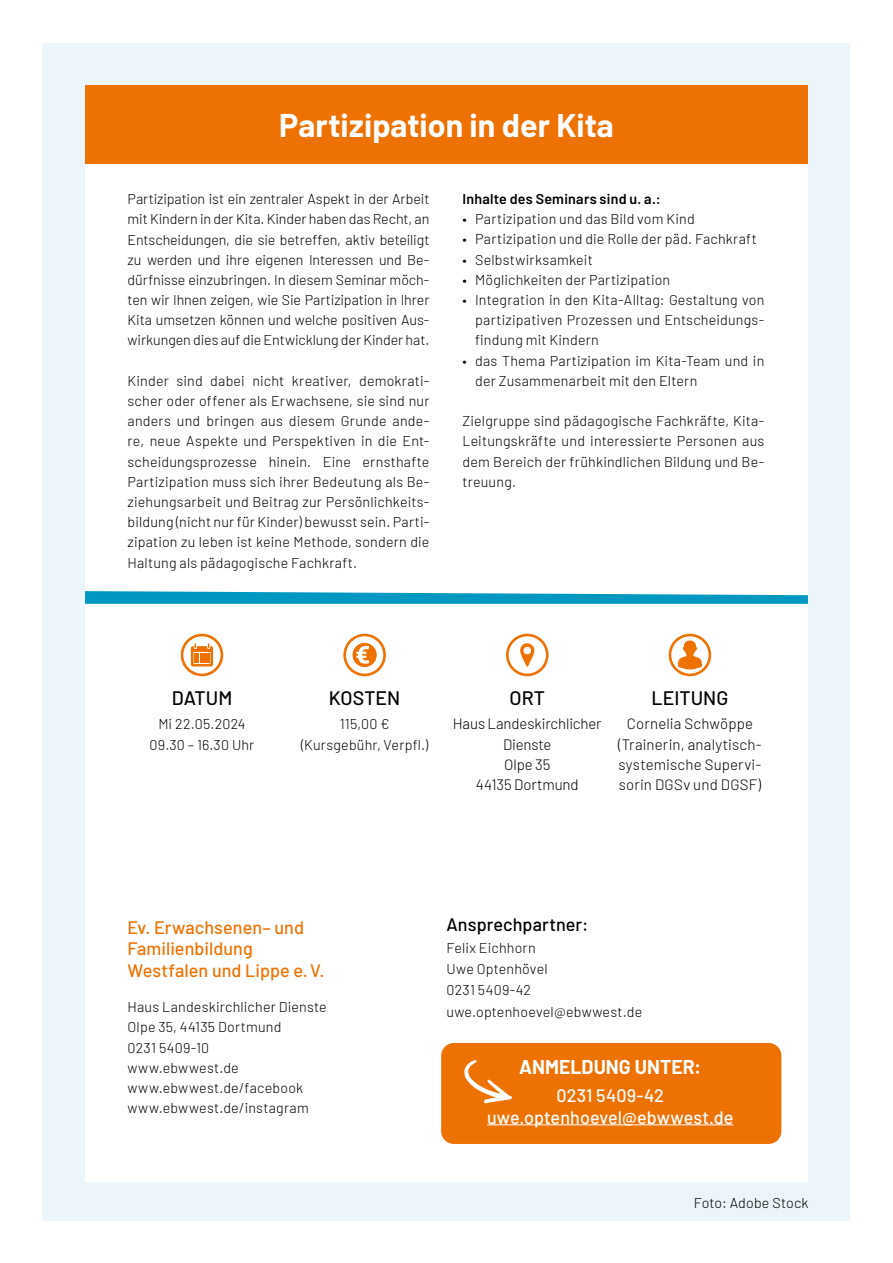
<style>
.page{position:relative;width:893px;height:1263px;background:#fff}
.page>*{position:absolute;margin:0;border:0;box-sizing:border-box;transform-origin:0 0}
.t1{font:700 32.1px "Barlow";color:#fff}
.t2{font:500 19.5px "Barlow";color:#000}
.t3{font:700 19.5px "Barlow";color:#fff}
.t4{font:500 18px/21.6px "Barlow";letter-spacing:.005em;color:#ee7203}
.t5{font:500 18px/21.6px "Barlow";letter-spacing:.005em;color:#fff;text-align:center}
.t6{font:500 18px "Barlow";letter-spacing:.005em;color:#000}
.t7{font:300 15px/20.2px "Barlow";letter-spacing:.005em;color:#000;text-align:center}
.t8{font:300 14.25px/20.2px "Barlow";letter-spacing:.015em;color:#000;text-align:justify}
.t9{font:600 14.25px "Barlow";letter-spacing:.015em;color:#000}
</style>
<div class="page">
<div style="left:43px;top:43px;width:807px;height:1177px;background:#ebf5fa"></div>
<div style="left:85px;top:144px;width:723px;height:1038px;background:#fff"></div>
<div style="left:85px;top:85px;width:723px;height:79px;background:#ee7203"></div>
<svg style="left:182px;top:635px;width:40px;height:40px"></svg>
<div style="left:181px;top:634px;width:42px;height:42px;border:3px solid #ee7203;border-radius:50%"></div>
<svg style="left:191px;top:643px;width:22px;height:23px"></svg>
<svg style="left:345px;top:635px;width:40px;height:40px"></svg>
<div style="left:343px;top:634px;width:43px;height:42px;border:3px solid #ee7203;border-radius:50%"></div>
<svg style="left:352px;top:643px;width:25px;height:24px"></svg>
<div style="left:506px;top:634px;width:43px;height:42px;border:3px solid #ee7203;border-radius:50%"></div>
<svg style="left:520px;top:643px;width:15px;height:24px"></svg>
<svg style="left:670px;top:635px;width:40px;height:40px"></svg>
<div style="left:669px;top:634px;width:42px;height:42px;border:3px solid #ee7203;border-radius:50%"></div>
<svg style="left:678px;top:640px;width:24px;height:29px"></svg>
<div style="left:441px;top:1043px;width:340px;height:101px;background:#ee7203;border-radius:13px"></div>
<svg style="left:464px;top:1060px;width:48px;height:43px"></svg>
<hr style="left:487px;top:1124px;width:246px;height:1px;background:#fff">
<svg style="left:85px;top:591px;width:723px;height:13px"></svg>
<h1 class="t1" style="left:279px;top:102px;width:336px">Partizipation in der Kita</h1>
<p class="t8" style="left:128px;top:188px;width:303px">Partizipation ist ein zentraler Aspekt in der Arbeit mit Kindern in der Kita. Kinder haben das Recht, an Entscheidungen, die sie betreffen, aktiv beteiligt zu werden und ihre eigenen Interessen und Be&shy;dürfnisse einzubringen. In diesem Seminar möch&shy;ten wir Ihnen zeigen, wie Sie Partizipation in Ihrer Kita umsetzen können und welche positiven Aus&shy;wirkungen dies auf die Entwicklung der Kinder hat.</p>
<p class="t8" style="left:128px;top:370px;width:303px">Kinder sind dabei nicht kreativer, demokrati&shy;scher oder offener als Erwachsene, sie sind nur anders und bringen aus diesem Grunde ande&shy;re, neue Aspekte und Perspektiven in die Ent&shy;scheidungsprozesse hinein. Eine ernsthafte Partizipation muss sich ihrer Bedeutung als Be&shy;ziehungsarbeit und Beitrag zur Persönlichkeits&shy;bildung (nicht nur für Kinder) bewusst sein. Parti&shy;zipation zu leben ist keine Methode, sondern die Haltung als pädagogische Fachkraft.</p>
<p class="t9" style="left:462px;top:188px;width:200px">Inhalte des Seminars sind u. a.:</p>
<p class="t8" style="left:462px;top:208px;width:234px">• Partizipation und das Bild vom Kind</p>
<p class="t8" style="left:462px;top:228px;width:296px">• Partizipation und die Rolle der päd. Fachkraft</p>
<p class="t8" style="left:462px;top:248px;width:132px">• Selbstwirksamkeit</p>
<p class="t8" style="left:462px;top:268px;width:209px">• Möglichkeiten der Partizipation</p>
<p class="t8" style="left:475px;top:289px;width:291px;text-indent:-13px">• Integration in den Kita-Alltag: Gestaltung von partizipativen Prozessen und Entscheidungs&shy;findung mit Kindern</p>
<p class="t8" style="left:475px;top:349px;width:291px;text-indent:-13px">• das Thema Partizipation im Kita-Team und in der Zusammenarbeit mit den Eltern</p>
<p class="t8" style="left:462px;top:410px;width:303px">Zielgruppe sind pädagogische Fachkräfte, Kita-Leitungskräfte und interessierte Personen aus dem Bereich der frühkindlichen Bildung und Be&shy;treuung.</p>
<h2 class="t2" style="left:172px;top:683px;width:62px">DATUM</h2>
<p class="t8" style="left:150px;top:713px;width:106px;text-align:center">Mi 22.05.2024<br>09.30 – 16.30 Uhr</p>
<h2 class="t2" style="left:329px;top:683px;width:73px">KOSTEN</h2>
<p class="t8" style="left:301px;top:713px;width:129px;text-align:center">115,00 € (Kursgebühr, Verpfl.)</p>
<h2 class="t2" style="left:510px;top:683px;width:37px">ORT</h2>
<p class="t7" style="left:453px;top:713px;width:150px">Haus Landeskirchlicher<br>Dienste<br>Olpe 35<br>44135 Dortmund</p>
<h2 class="t2" style="left:652px;top:683px;width:78px">LEITUNG</h2>
<p class="t7" style="left:618px;top:713px;width:145px">Cornelia Schwöppe (Trainerin, analytisch&shy;systemische Supervi&shy;sorin DGSv und DGSF)</p>
<p class="t4" style="left:128px;top:915px;width:198px">Ev. Erwachsenen– und<br>Familienbildung<br>Westfalen und Lippe e.V.</p>
<p class="t8" style="left:128px;top:996px;width:201px;text-align:left">Haus Landeskirchlicher Dienste<br>Olpe 35, 44135 Dortmund<br>0231 5409-10<br>www.ebwwest.de www.ebwwest.de/facebook www.ebwwest.de/instagram</p>
<p class="t6" style="left:446px;top:912px;width:143px">Ansprechpartner:</p>
<p class="t8" style="left:446px;top:936px;width:197px;line-height:21.3px;text-align:left">Felix Eichhorn<br>Uwe Optenhövel<br>0231 5409-42 uwe.optenhoevel@ebwwest.de</p>
<h2 class="t3" style="left:519px;top:1052px;width:184px">ANMELDUNG UNTER:</h2>
<p class="t5" style="left:487px;top:1083px;width:248px">0231 5409-42 uwe.optenhoevel@ebwwest.de</p>
<p class="t8" style="left:694px;top:1192px;width:116px">Foto: Adobe Stock</p>
</div>
